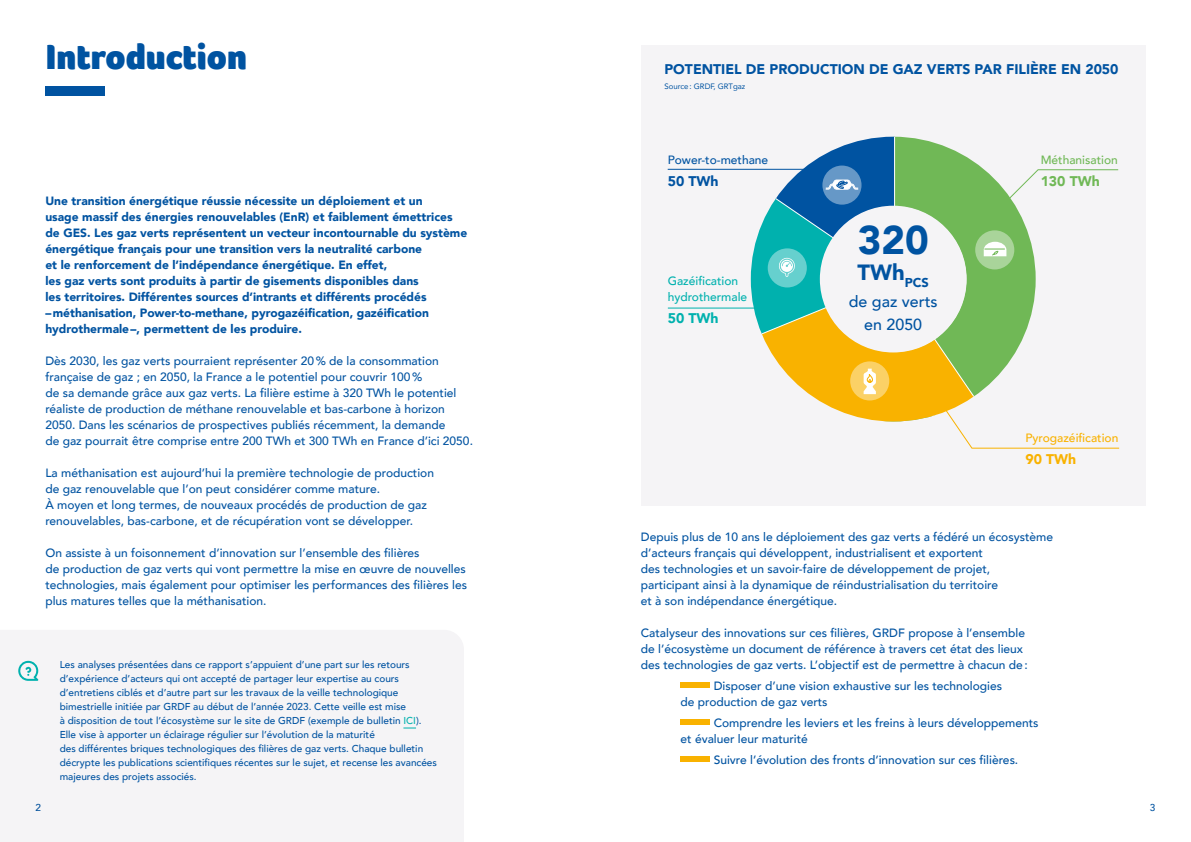
<style>
.page{position:relative;width:1191px;height:842px;background:#fff}
.page>*{position:absolute;margin:0;border:0;box-sizing:border-box;transform-origin:0 0}
.t1{font:900 40px "Avenir";color:#0053a1}
.t2{font:900 36px "Foco Trial";color:#0053a1}
.t3{font:900 22px "Avenir";color:#0053a1}
.t4{font:500 16px/23.8px "Avenir";color:#0053a1;text-align:center}
.t5{font:900 14px "Avenir";color:#0053a1}
.t6{font:900 14px "Avenir";color:#70b856}
.t7{font:900 14px "Avenir";color:#f9b200}
.t8{font:900 14px "Avenir";color:#00b1ae}
.t9{font:500 12px/16px "Avenir";color:#0053a1}
.t10{font:900 12px/16px "Avenir";color:#0053a1}
.t11{font:500 12px/16px "Avenir";color:#00b1ae}
.t12{font:500 12px "Avenir";color:#f9b200}
.t13{font:500 12px "Avenir";color:#70b856}
.t14{font:500 10px/14px "Avenir";color:#0053a1}
.t15{font:7.8px "Avenir";color:#0053a1}
.s1{color:#00b1ae}
</style>
<div class="page">
<div style="left:45px;top:86px;width:60px;height:10px;background:#0053a1"></div>
<div style="left:0;top:630px;width:464px;height:212px;background:#f5f4f6"></div>
<svg style="left:403px;top:728px;width:13px;height:1px"></svg>
<svg style="left:18px;top:661px;width:20px;height:20px"></svg>
<div style="left:680px;top:682px;width:30px;height:6px;background:#f9b200"></div>
<div style="left:680px;top:719px;width:30px;height:6px;background:#f9b200"></div>
<div style="left:680px;top:756px;width:30px;height:6px;background:#f9b200"></div>
<div style="left:641px;top:45px;width:504px;height:461px;background:#f5f4f6"></div>
<hr style="left:667px;top:169px;width:140px;height:1px;background:#0053a1">
<svg style="left:751px;top:137px;width:369px;height:312px"></svg>
<hr style="left:668px;top:308px;width:115px;height:1px;background:#00b1ae">
<div style="left:820px;top:206px;width:146px;height:146px;background:#f5f4f6;border-radius:50%"></div>
<h2 class="t2" style="left:45px;top:33px;width:203px">Introduction</h2>
<p class="t10" style="left:45px;top:192px;width:423px">Une transition énergétique réussie nécessite un déploiement et un<br>usage massif des énergies renouvelables (EnR) et faiblement émettrices de GES. Les gaz verts représentent un vecteur incontournable du système énergétique français pour une transition vers la neutralité carbone<br>et le renforcement de l’indépendance énergétique. En effet,<br>les gaz verts sont produits à partir de gisements disponibles dans<br>les territoires. Différentes sources d’intrants et différents procédés</p>
<p class="t10" style="left:45px;top:304px;width:385px">– méthanisation, Power-to-methane, pyrogazéification, gazéification hydrothermale–, permettent de les produire.</p>
<p class="t9" style="left:45px;top:352px;width:429px">Dès 2030, les gaz verts pourraient représenter 20% de la consommation française de gaz ; en 2050, la France a le potentiel pour couvrir 100%<br>de sa demande grâce aux gaz verts. La filière estime à 320 TWh le potentiel réaliste de production de méthane renouvelable et bas-carbone à horizon 2050. Dans les scénarios de prospectives publiés récemment, la demande<br>de gaz pourrait être comprise entre 200 TWh et 300 TWh en France d’ici 2050.</p>
<p class="t9" style="left:45px;top:464px;width:390px">La méthanisation est aujourd’hui la première technologie de production de gaz renouvelable que l’on peut considérer comme mature.<br>À moyen et long termes, de nouveaux procédés de production de gaz renouvelables, bas-carbone, et de récupération vont se développer.</p>
<p class="t9" style="left:45px;top:544px;width:423px">On assiste à un foisonnement d’innovation sur l’ensemble des filières<br>de production de gaz verts qui vont permettre la mise en œuvre de nouvelles technologies, mais également pour optimiser les performances des filières les plus matures telles que la méthanisation.</p>
<p class="t14" style="left:60px;top:657px;width:379px">Les analyses présentées dans ce rapport s’appuient d’une part sur les retours d’expérience d’acteurs qui ont accepté de partager leur expertise au cours d’entretiens ciblés et d’autre part sur les travaux de la veille technologique bimestrielle initiée par GRDF au début de l’année 2023. Cette veille est mise<br>à disposition de tout l’écosystème sur le site de GRDF (exemple de bulletin <span class="s1">ICI</span>).<br>Elle vise à apporter un éclairage régulier sur l’évolution de la maturité<br>des différentes briques technologiques des filières de gaz verts. Chaque bulletin décrypte les publications scientifiques récentes sur le sujet, et recense les avancées majeures des projets associés.</p>
<p class="t5" style="left:664px;top:57px;width:455px">POTENTIEL DE PRODUCTION DE GAZ VERTS PAR FILIÈRE EN 2050</p>
<p class="t15" style="left:664px;top:80px;width:82px">Source: GRDF, GRTgaz</p>
<p class="t9" style="left:667px;top:151px;width:102px">Power-to-methane</p>
<p class="t5" style="left:667px;top:169px;width:52px">50 TWh</p>
<p class="t11" style="left:667px;top:272px;width:81px">Gazéification hydrothermale</p>
<p class="t8" style="left:667px;top:306px;width:52px">50 TWh</p>
<h1 class="t1" style="left:857px;top:206px;width:73px">320</h1>
<h3 class="t3" style="left:857px;top:253px;width:73px">TWh<sub>PCS</sub></h3>
<h3 class="t4" style="left:848px;top:288px;width:90px">de gaz verts en 2050</h3>
<p class="t13" style="left:1040px;top:149px;width:79px">Méthanisation</p>
<p class="t6" style="left:1040px;top:169px;width:61px">130 TWh</p>
<p class="t12" style="left:1025px;top:427px;width:94px">Pyrogazéification</p>
<p class="t7" style="left:1025px;top:447px;width:52px">90 TWh</p>
<p class="t9" style="left:641px;top:528px;width:414px">Depuis plus de 10 ans le déploiement des gaz verts a fédéré un écosystème d’acteurs français qui développent, industrialisent et exportent<br>des technologies et un savoir-faire de développement de projet,<br>participant ainsi à la dynamique de réindustrialisation du territoire<br>et à son indépendance énergétique.</p>
<p class="t9" style="left:641px;top:624px;width:388px">Catalyseur des innovations sur ces filières, GRDF propose à l’ensemble de l’écosystème un document de référence à travers cet état des lieux des technologies de gaz verts. L’objectif est de permettre à chacun de:</p>
<p class="t9" style="left:680px;top:677px;width:323px;text-indent:33px">Disposer d’une vision exhaustive sur les technologies de production de gaz verts</p>
<p class="t9" style="left:680px;top:714px;width:359px;text-indent:33px">Comprendre les leviers et les freins à leurs développements et évaluer leur maturité</p>
<p class="t9" style="left:713px;top:751px;width:306px">Suivre l’évolution des fronts d’innovation sur ces filières.</p>
<p class="t14" style="left:36px;top:800px;width:7px">2</p>
<p class="t14" style="left:1149px;top:800px;width:7px">3</p>
</div>
